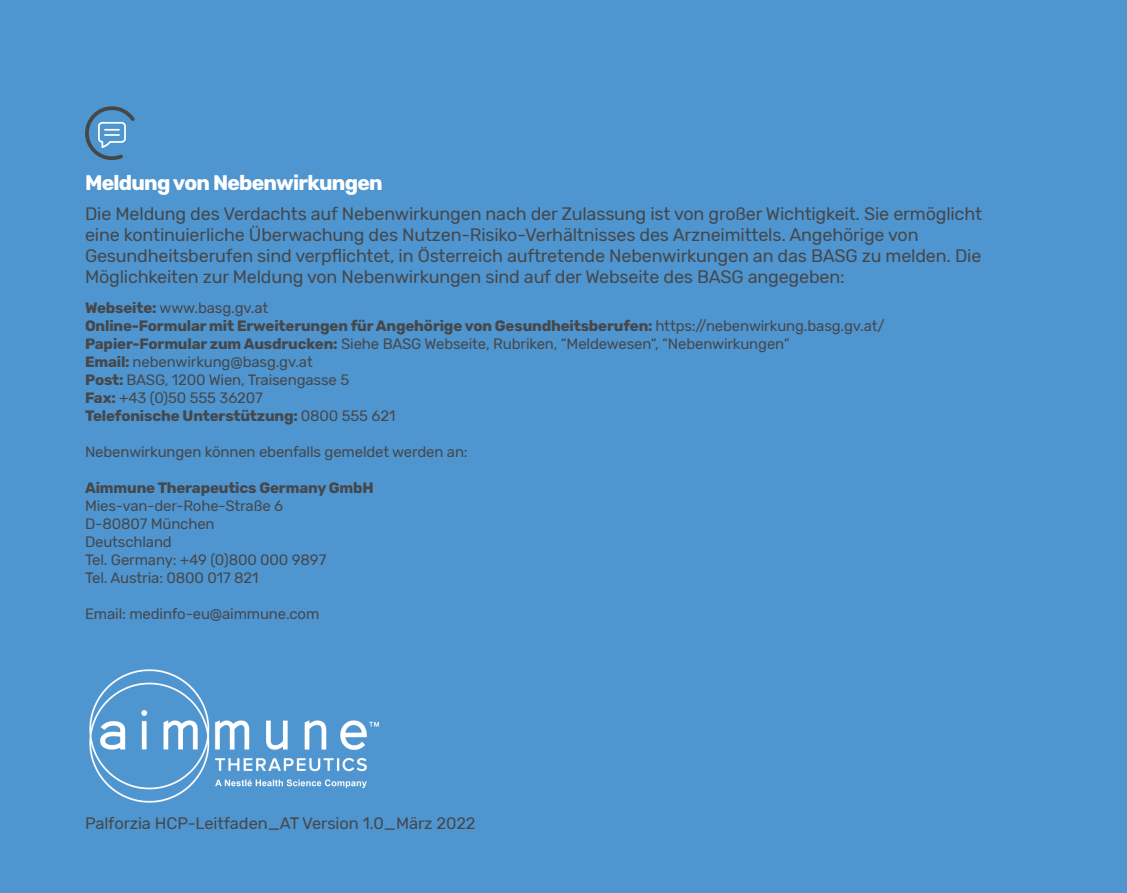
<style>
.page{position:relative;width:1127px;height:893px;background:#4f95d0}
.page>*{position:absolute;margin:0;border:0;box-sizing:border-box;transform-origin:0 0}
.Notes_sub_head{font:700 21px "Rubik";letter-spacing:-.035em;color:#fff}
._12pt_Rubik_Regular{font:18px/21px "Rubik";letter-spacing:-.01em;color:#454749}
._12pt_Rubik_Regular-2{font:16.5px "Rubik";letter-spacing:-.005em;color:#454749}
._12pt_Rubik_Regular-3{font:15px "Rubik";letter-spacing:-.01em;color:#454749}
._12pt_Rubik_Regular-4{font:700 15px "Rubik";letter-spacing:-.01em;color:#454749}
.s1{font-weight:700}
.s2{font-weight:400}
</style>
<div class="page">
<svg style="left:85px;top:106px;width:50px;height:54px"></svg>
<img style="left:89px;top:669px;width:290px;height:134px">
<p class="Notes_sub_head" style="left:85px;top:171px;width:299px">Meldung von Nebenwirkungen</p>
<p class="_12pt_Rubik_Regular" style="left:85px;top:204px;width:898px">Die Meldung des Verdachts auf Nebenwirkungen nach der Zulassung ist von großer Wichtigkeit. Sie ermöglicht eine kontinuierliche Überwachung des Nutzen-Risiko-Verhältnisses des Arzneimittels. Angehörige von Gesundheitsberufen sind verpflichtet, in Österreich auftretende Nebenwirkungen an das BASG zu melden. Die Möglichkeiten zur Meldung von Nebenwirkungen sind auf der Webseite des BASG angegeben:</p>
<p class="_12pt_Rubik_Regular-3" style="left:85px;top:299px;width:185px"><span class="s1">Webseite:</span> www.basg.gv.at</p>
<p class="_12pt_Rubik_Regular-4" style="left:85px;top:317px;width:801px">Online-Formular mit Erweiterungen für Angehörige von Gesundheitsberufen: <span class="s2">https://nebenwirkung.basg.gv.at/</span></p>
<p class="_12pt_Rubik_Regular-3" style="left:85px;top:335px;width:706px"><span class="s1">Papier-Formular zum Ausdrucken:</span> Siehe BASG Webseite, Rubriken, “Meldewesen“, “Nebenwirkungen“</p>
<p class="_12pt_Rubik_Regular-3" style="left:85px;top:353px;width:229px"><span class="s1">Email:</span> nebenwirkung@basg.gv.at</p>
<p class="_12pt_Rubik_Regular-3" style="left:85px;top:371px;width:266px"><span class="s1">Post:</span> BASG, 1200 Wien, Traisengasse 5</p>
<p class="_12pt_Rubik_Regular-3" style="left:85px;top:389px;width:179px"><span class="s1">Fax:</span> +43 (0)50 555 36207</p>
<p class="_12pt_Rubik_Regular-4" style="left:85px;top:407px;width:312px">Telefonische Unterstützung: <span class="s2">0800 555 621</span></p>
<p class="_12pt_Rubik_Regular-3" style="left:85px;top:443px;width:384px">Nebenwirkungen können ebenfalls gemeldet werden an:</p>
<p class="_12pt_Rubik_Regular-4" style="left:85px;top:479px;width:290px">Aimmune Therapeutics Germany GmbH</p>
<p class="_12pt_Rubik_Regular-3" style="left:85px;top:497px;width:200px">Mies-van-der-Rohe-Straße 6</p>
<p class="_12pt_Rubik_Regular-3" style="left:85px;top:515px;width:131px">D-80807 München</p>
<p class="_12pt_Rubik_Regular-3" style="left:85px;top:533px;width:88px">Deutschland</p>
<p class="_12pt_Rubik_Regular-3" style="left:85px;top:551px;width:243px">Tel. Germany: +49 (0)800 000 9897</p>
<p class="_12pt_Rubik_Regular-3" style="left:85px;top:569px;width:175px">Tel. Austria: 0800 017 821</p>
<p class="_12pt_Rubik_Regular-3" style="left:85px;top:605px;width:236px">Email: medinfo-eu@aimmune.com</p>
<p class="_12pt_Rubik_Regular-2" style="left:85px;top:814px;width:392px">Palforzia HCP-Leitfaden_AT Version 1.0_März 2022</p>
</div>
